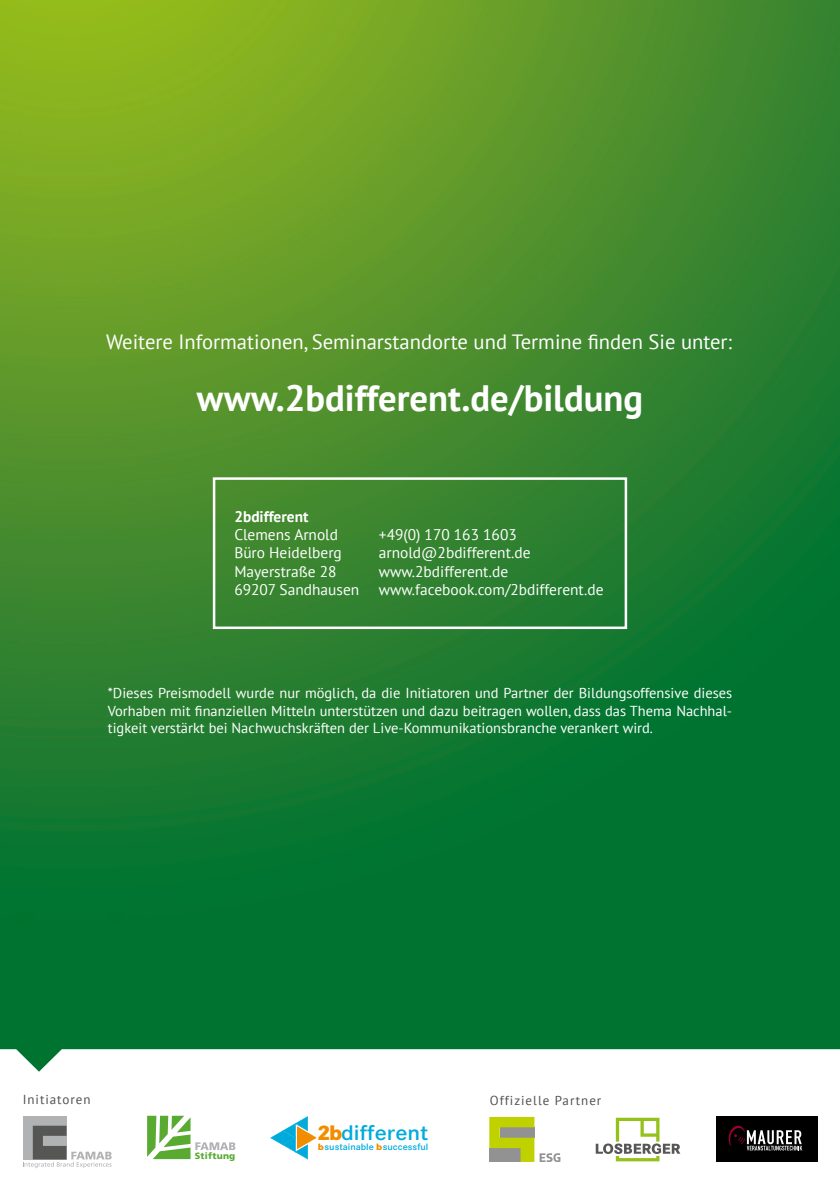
<style>
.page{position:relative;width:840px;height:1191px;background:#fff}
.page>*{position:absolute;margin:0;border:0;box-sizing:border-box;transform-origin:0 0}
.t1{font:700 36.6px "PT Sans";color:#fff}
.t2{font:20.6px "PT Sans";color:#fff}
.t3{font:500 20.6px "Corporate SBQ";color:#00abdd;scale:1.1 1}
.t4{font:15.4px "PT Sans";color:#fff}
.t5{font:700 15.4px "PT Sans";color:#fff}
.t6{font:14.4px/17.4px "PT Sans";color:#fff;text-align:justify}
.t7{font:13px "PT Sans";letter-spacing:.075em;color:#515050}
.t8{font:500 9px "Corporate SBQ";color:#00abdd;scale:1.07 1}
.t9{font:900 9px "Frutiger LT Std";letter-spacing:.03em;color:#58ab33}
.s1{font-weight:800;color:#f28d00}
</style>
<div class="page">
<img style="left:0;top:0;width:839px;height:1049px">
<svg style="left:0;top:1049px;width:839px;height:113px"></svg>
<div style="left:213px;top:477px;width:413px;height:152px;border:2px solid #fff"></div>
<svg style="left:270px;top:1116px;width:48px;height:43px"></svg>
<div style="left:23px;top:1115px;width:43px;height:44px;background:#b1b2b3"></div>
<svg style="left:23px;top:1125px;width:89px;height:43px"></svg>
<svg style="left:147px;top:1115px;width:88px;height:44px"></svg>
<div style="left:715px;top:1117px;width:101px;height:45px;background:#000"></div>
<svg style="left:728px;top:1125px;width:73px;height:25px"></svg>
<svg style="left:595px;top:1117px;width:85px;height:44px"></svg>
<svg style="left:489px;top:1117px;width:71px;height:45px"></svg>
<p class="t2" style="left:106px;top:328px;width:627px">Weitere Informationen, Seminarstandorte und Termine finden Sie unter:</p>
<p class="t1" style="left:197px;top:374px;width:447px">www.2bdifferent.de/bildung</p>
<p class="t5" style="left:234px;top:506px;width:76px">2bdifferent</p>
<p class="t4" style="left:234px;top:524px;width:105px">Clemens Arnold</p>
<p class="t4" style="left:234px;top:543px;width:109px">Büro Heidelberg</p>
<p class="t4" style="left:234px;top:561px;width:104px">Mayerstraße 28</p>
<p class="t4" style="left:234px;top:580px;width:126px">69207 Sandhausen</p>
<p class="t4" style="left:378px;top:524px;width:139px">+49(0) 170 163 1603</p>
<p class="t4" style="left:378px;top:543px;width:153px">arnold@2bdifferent.de</p>
<p class="t4" style="left:378px;top:561px;width:131px">www.2bdifferent.de</p>
<p class="t4" style="left:378px;top:580px;width:226px">www.facebook.com/2bdifferent.de</p>
<p class="t6" style="left:108px;top:684px;width:625px">*Dieses Preismodell wurde nur möglich, da die Initiatoren und Partner der Bildungsoffensive dieses Vorhaben mit finanziellen Mitteln unterstützen und dazu beitragen wollen, dass das Thema Nachhal&shy;tigkeit verstärkt bei Nachwuchskräften der Live-Kommunikationsbranche verankert wird.</p>
<p class="t7" style="left:23px;top:1091px;width:69px">Initiatoren</p>
<p class="t7" style="left:489px;top:1092px;width:113px">Offizielle Partner</p>
<p class="t9" style="left:195px;top:1150px;width:42px">Stiftung</p>
<p class="t3" style="left:317px;top:1120px;width:103px"><span class="s1">2b</span>different</p>
<p class="t8" style="left:317px;top:1141px;width:105px"><span class="s1">b</span>sustainable <span class="s1">b</span>successful</p>
</div>
